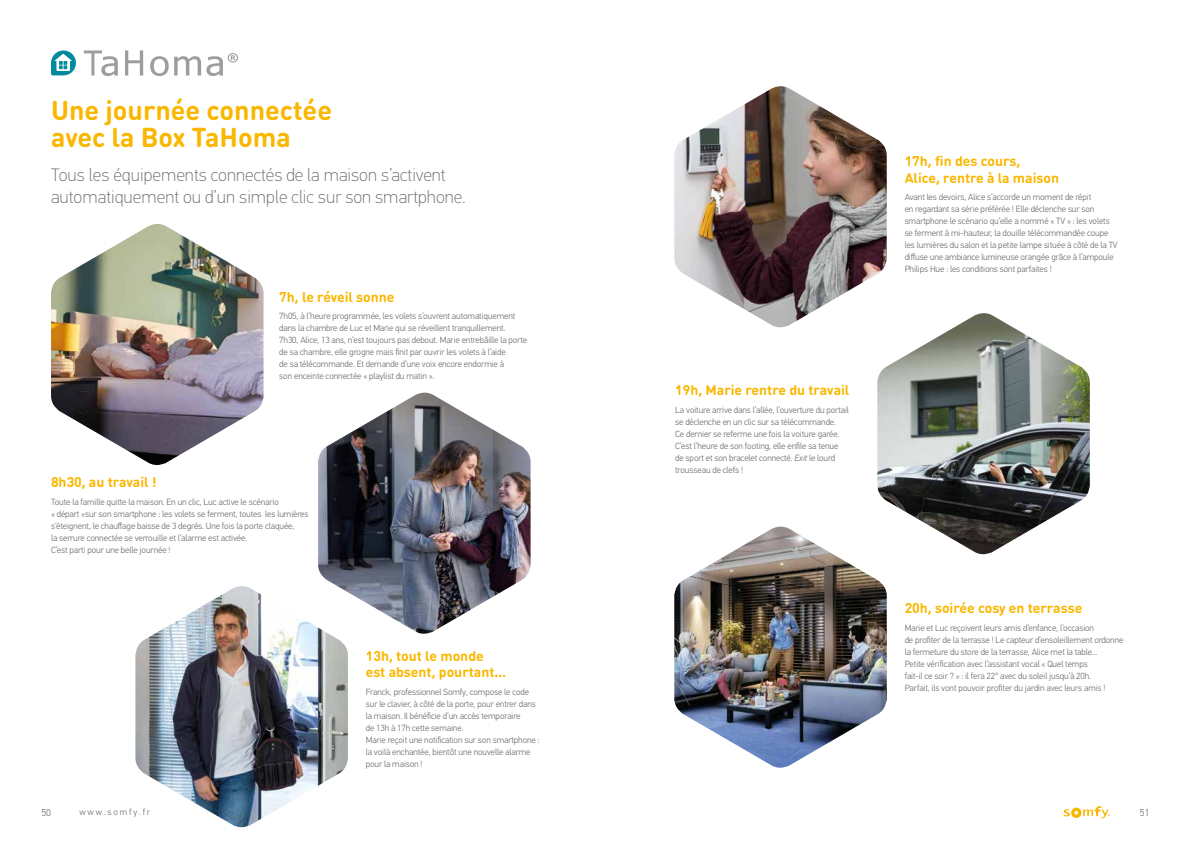
<style>
.page{position:relative;width:1191px;height:842px;background:#fff}
.page>*{position:absolute;margin:0;border:0;box-sizing:border-box;transform-origin:0 0}
.t1{font:700 27px/27px "DIN Round Pro";color:#fab700}
.t2{font:100 18px/21.6px "PF Din Text Pro";color:#706f6f}
.t3{font:700 14px/16.8px "DIN Round Pro";color:#fab700}
.t4{font:300 10px "PF Din Text Pro";color:#706f6f}
.t5{font:300 9px/12px "PF Din Text Pro";letter-spacing:-.01em;color:#706f6f}
.t6{font:300 9px "PF Din Text Pro";letter-spacing:.2em;color:#706f6f}
.s1{font-style:italic}
</style>
<div class="page">
<svg style="left:1063px;top:806px;width:46px;height:12px"></svg>
<img style="left:877px;top:313px;width:212px;height:242px">
<img style="left:135px;top:586px;width:213px;height:241px">
<img style="left:318px;top:393px;width:212px;height:242px">
<img style="left:674px;top:86px;width:212px;height:242px">
<img style="left:674px;top:527px;width:212px;height:241px">
<img style="left:51px;top:224px;width:212px;height:241px">
<svg style="left:84px;top:50px;width:34px;height:26px"></svg>
<svg style="left:125px;top:50px;width:18px;height:26px"></svg>
<svg style="left:150px;top:53px;width:88px;height:23px"></svg>
<svg style="left:51px;top:50px;width:25px;height:26px"></svg>
<h1 class="t1" style="left:51px;top:96px;width:282px">Une journée connectée avec la Box TaHoma</h1>
<h2 class="t2" style="left:51px;top:165px;width:416px">Tous les équipements connectés de la maison s’activent automatiquement ou d’un simple clic sur son smartphone.</h2>
<h3 class="t3" style="left:279px;top:288px;width:117px">7h, le réveil sonne</h3>
<p class="t5" style="left:279px;top:310px;width:249px">7h05, à l’heure programmée, les volets s’ouvrent automatiquement dans la chambre de Luc et Marie qui se réveillent tranquillement.<br>7h30, Alice, 13 ans, n’est toujours pas debout. Marie entrebâille la porte de sa chambre, elle grogne mais finit par ouvrir les volets à l’aide<br>de sa télécommande. Et demande d’une voix encore endormie à<br>son enceinte connectée « playlist du matin ».</p>
<h3 class="t3" style="left:51px;top:473px;width:107px">8h30, au travail !</h3>
<p class="t5" style="left:51px;top:496px;width:259px">Toute la famille quitte la maison. En un clic, Luc active le scénario<br>« départ »sur son smartphone : les volets se ferment, toutes les lumières s’éteignent, le chauffage baisse de 3 degrés. Une fois la porte claquée,<br>la serrure connectée se verrouille et l’alarme est activée.<br>C’est parti pour une belle journée !</p>
<h3 class="t3" style="left:366px;top:647px;width:142px">13h, tout le monde est absent, pourtant…</h3>
<p class="t5" style="left:366px;top:686px;width:175px">Franck, professionnel Somfy, compose le code sur le clavier, à côté de la porte, pour entrer dans la maison. Il bénéficie d’un accès temporaire<br>de 13h à 17h cette semaine.<br>Marie reçoit une notification sur son smartphone : la voilà enchantée, bientôt une nouvelle alarme pour la maison !</p>
<h3 class="t3" style="left:675px;top:381px;width:176px">19h, Marie rentre du travail</h3>
<p class="t5" style="left:675px;top:404px;width:175px">La voiture arrive dans l’allée, l’ouverture du portail se déclenche en un clic sur sa télécommande.<br>Ce dernier se referme une fois la voiture garée.<br>C’est l’heure de son footing, elle enfile sa tenue de sport et son bracelet connecté. <span class="s1">Exit</span> le lourd trousseau de clefs !</p>
<h3 class="t3" style="left:904px;top:152px;width:156px">17h, fin des cours,<br>Alice, rentre à la maison</h3>
<p class="t5" style="left:904px;top:191px;width:215px">Avant les devoirs, Alice s’accorde un moment de répit<br>en regardant sa série préférée ! Elle déclenche sur son smartphone le scénario qu’elle a nommé « TV » : les volets se ferment à mi-hauteur, la douille télécommandée coupe les lumières du salon et la petite lampe située à côté de la TV diffuse une ambiance lumineuse orangée grâce à l’ampoule Philips Hue : les conditions sont parfaites !</p>
<h3 class="t3" style="left:904px;top:599px;width:179px">20h, soirée cosy en terrasse</h3>
<p class="t5" style="left:904px;top:622px;width:220px">Marie et Luc reçoivent leurs amis d’enfance, l’occasion<br>de profiter de la terrasse ! Le capteur d’ensoleillement ordonne la fermeture du store de la terrasse, Alice met la table...<br>Petite vérification avec l’assistant vocal « Quel temps<br>fait-il ce soir ? » : il fera 22° avec du soleil jusqu’à 20h.<br>Parfait, ils vont pouvoir profiter du jardin avec leurs amis !</p>
<p class="t4" style="left:41px;top:806px;width:11px">50</p>
<p class="t6" style="left:79px;top:807px;width:72px">www.somfy.fr</p>
<p class="t4" style="left:1140px;top:806px;width:11px">51</p>
</div>
